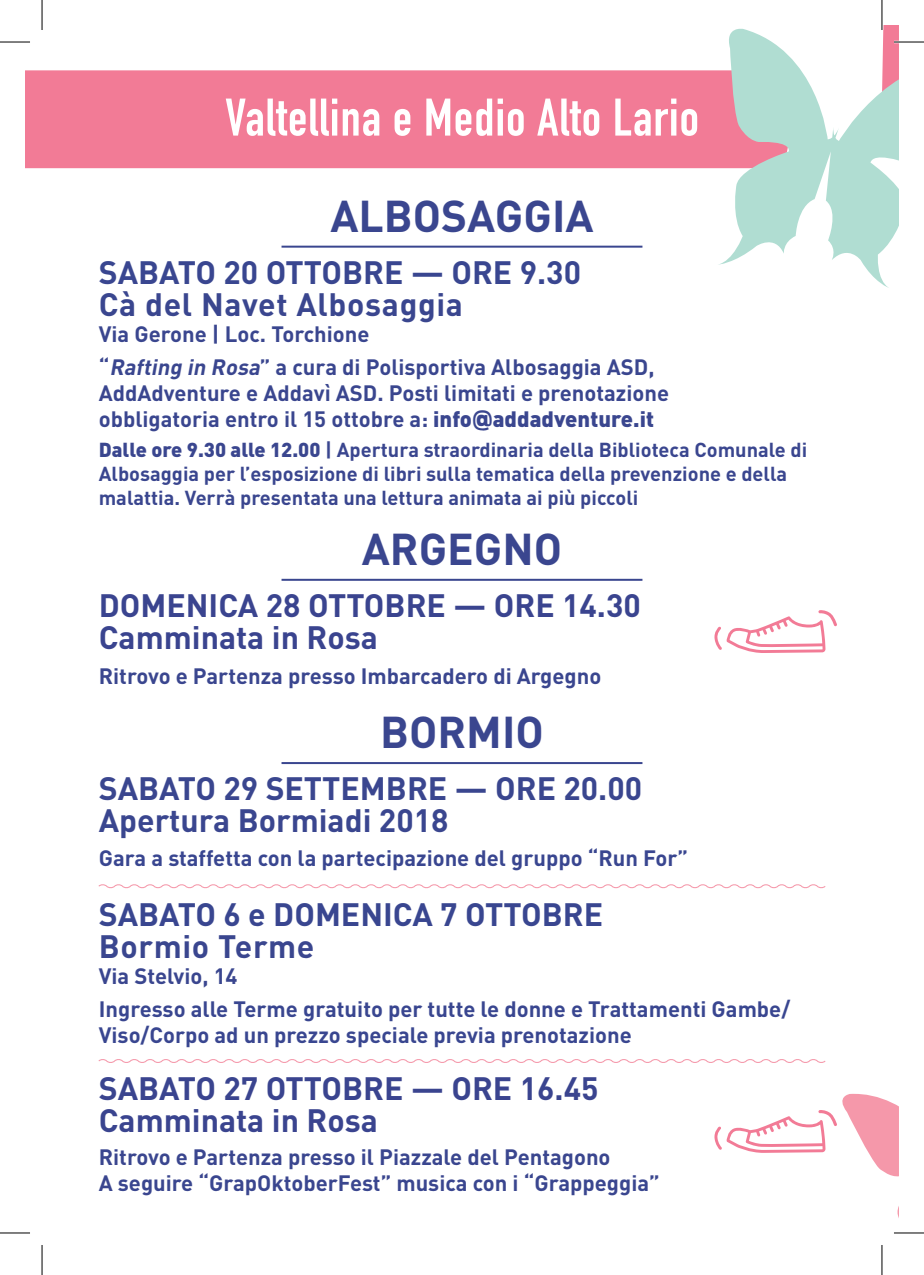
<style>
.page{position:relative;width:924px;height:1275px;background:#fff}
.page>*{position:absolute;margin:0;border:0;box-sizing:border-box;transform-origin:0 0}
.t1{font:700 52px "DIN Condensed";letter-spacing:.02em;color:#fff}
.t2{font:700 44px "DIN";color:#3a468f}
.t3{font:700 32px/32px "DIN";color:#3a448f}
.t4{font:700 32px "DIN";color:#394690}
.t5{font:700 32px/32px "DIN";color:#3a468f}
.t6{font:700 32px "DIN";letter-spacing:.02em;color:#3a468f}
.t7{font:700 22px/26px "DIN";color:#3a468f}
.t8{font:700 22px/26px "DIN";color:#394690}
.t9{font:700 20px/24px "DIN";color:#3a468f}
.s1{font-style:italic}
.s2{font-weight:900}
.s3{font-family:"Antenna";font-weight:900}
</style>
<div class="page">
<div style="left:25px;top:70px;width:692px;height:53px;background:#f27b96"></div>
<div style="left:25px;top:123px;width:692px;height:45px;background:#f27b96"></div>
<svg style="left:882px;top:25px;width:16px;height:1px"></svg>
<hr style="left:281px;top:579px;width:361px;height:2px;background:#3a468f">
<hr style="left:281px;top:246px;width:361px;height:2px;background:#3a468f">
<svg style="left:717px;top:26px;width:181px;height:262px;fill:#b0ddd2"></svg>
<hr style="left:281px;top:762px;width:361px;height:2px;background:#3a468f">
<svg style="left:98px;top:884px;width:728px;height:5px"></svg>
<svg style="left:714px;top:610px;width:122px;height:43px"></svg>
<svg style="left:98px;top:1059px;width:800px;height:191px"></svg>
<hr style="left:893px;top:41px;width:30px;height:2px;background:#fff">
<hr style="left:893px;top:1231px;width:30px;height:3px;background:#fff">
<hr style="left:880px;top:0;width:2px;height:30px;background:#fff">
<hr style="left:880px;top:1245px;width:2px;height:30px;background:#fff">
<hr style="left:0;top:42px;width:30px;height:1px;background:#000">
<hr style="left:893px;top:42px;width:30px;height:1px;background:#000">
<hr style="left:0;top:1232px;width:30px;height:1px;background:#000">
<hr style="left:893px;top:1232px;width:30px;height:1px;background:#000">
<hr style="left:42px;top:0;width:1px;height:30px;background:#000">
<hr style="left:42px;top:1245px;width:1px;height:30px;background:#000">
<hr style="left:881px;top:0;width:1px;height:30px;background:#000">
<hr style="left:881px;top:1245px;width:1px;height:30px;background:#000">
<h1 class="t1" style="left:225px;top:82px;width:475px">Valtellina e Medio Alto Lario</h1>
<h2 class="t2" style="left:330px;top:187px;width:264px">ALBOSAGGIA</h2>
<h3 class="t4" style="left:99px;top:252px;width:483px">SABATO 20 OTTOBRE — ORE 9.30</h3>
<h3 class="t6" style="left:99px;top:284px;width:365px">Cà del Navet Albosaggia</h3>
<p class="t7" style="left:99px;top:317px;width:557px;line-height:32.6px">Via Gerone | Loc. Torchione<br>“<span class="s1">Rafting in Rosa</span>” a cura di Polisportiva Albosaggia ASD,</p>
<p class="t7" style="left:99px;top:379px;width:571px">AddAdventure e Addavì ASD. Posti limitati e prenotazione obbligatoria entro il 15 ottobre a: <span class="s2">info</span><span class="s3">@</span><span class="s2">addadventure.it</span></p>
<p class="t9" style="left:99px;top:437px;width:709px"><span class="s2">Dalle ore 9.30 alle 12.00</span> | Apertura straordinaria della Biblioteca Comunale di<br>Albosaggia per l’esposizione di libri sulla tematica della prevenzione e della malattia. Verrà presentata una lettura animata ai più piccoli</p>
<h2 class="t2" style="left:361px;top:520px;width:202px">ARGEGNO</h2>
<h3 class="t3" style="left:99px;top:588px;width:543px">DOMENICA 28 OTTOBRE — ORE 14.30<br>Camminata in Rosa</h3>
<p class="t7" style="left:99px;top:662px;width:504px">Ritrovo e Partenza presso Imbarcadero di Argegno</p>
<h2 class="t2" style="left:380px;top:703px;width:165px">BORMIO</h2>
<h3 class="t5" style="left:99px;top:771px;width:544px">SABATO 29 SETTEMBRE — ORE 20.00<br>Apertura Bormiadi 2018</h3>
<p class="t8" style="left:99px;top:844px;width:590px">Gara a staffetta con la partecipazione del gruppo “Run For”</p>
<h3 class="t4" style="left:99px;top:893px;width:505px">SABATO 6 e DOMENICA 7 OTTOBRE</h3>
<h3 class="t6" style="left:99px;top:925px;width:217px">Bormio Terme</h3>
<p class="t7" style="left:99px;top:962px;width:140px">Via Stelvio, 14</p>
<p class="t8" style="left:99px;top:994px;width:692px">Ingresso alle Terme gratuito per tutte le donne e Trattamenti Gambe/<br>Viso/Corpo ad un prezzo speciale previa prenotazione</p>
<h3 class="t3" style="left:99px;top:1071px;width:501px">SABATO 27 OTTOBRE — ORE 16.45<br>Camminata in Rosa</h3>
<p class="t7" style="left:99px;top:1143px;width:562px">Ritrovo e Partenza presso il Piazzale del Pentagono<br>A seguire “GrapOktoberFest” musica con i “Grappeggia”</p>
</div>
